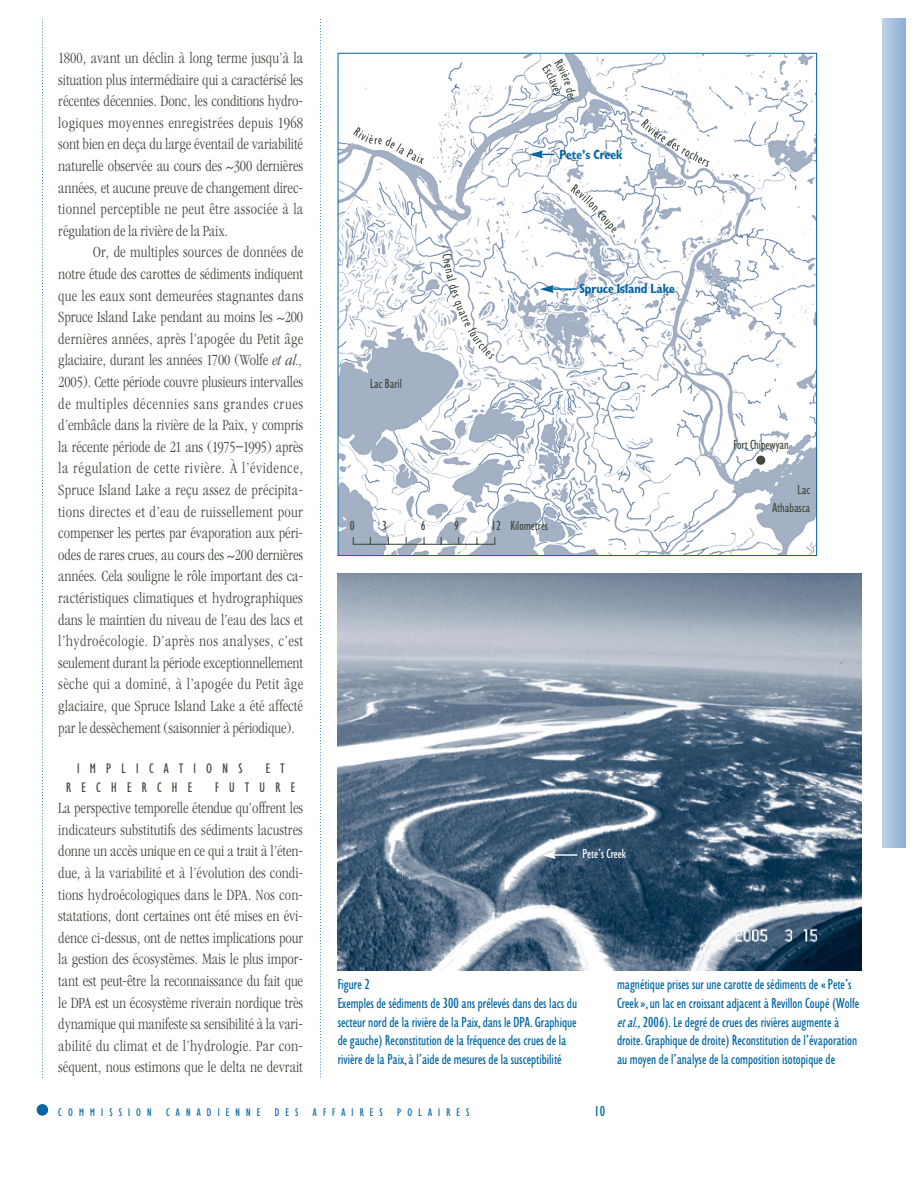
<style>
.page{position:relative;width:918px;height:1188px;background:#fff}
.page>*{position:absolute;margin:0;border:0;box-sizing:border-box;transform-origin:0 0}
.t1{font:15.15px/21.6px "Garamond Lgt Cnd";letter-spacing:.005em;color:#414a3e;text-align:justify}
.t2{font:condensed 15.15px/18.8px "Gill Sans";color:#0066a4}
.t3{font:condensed 14.4px "Gill Sans";letter-spacing:.715em;color:#414a3e}
.t4{font:condensed 13.65px/17.2px "Gill Sans";color:#414a3e;text-align:right}
.t5{font:13.65px "Gill Sans Bld Cnd";color:#0066a4}
.t6{font:condensed 13.65px "Gill Sans";color:#fff}
.t7{font:condensed 11.55px "Gill Sans";letter-spacing:.54em;color:#0066a4}
.s1{font-family:"Garamond Lgt Cnd Itl"}
.s2{font-style:italic}
</style>
<div class="page">
<svg style="left:42px;top:19px;width:1px;height:1059px"></svg>
<div style="left:37px;top:1104px;width:11px;height:12px;background:#0066a4;border-radius:50%"></div>
<div style="left:883px;top:18px;width:22px;height:830px;background:linear-gradient(to right,#bdcfe6,#90b1d6)"></div>
<img style="left:340px;top:55px;width:475px;height:499px">
<div style="left:756px;top:456px;width:9px;height:9px;background:#414a3e;border-radius:50%"></div>
<svg style="left:352px;top:536px;width:144px;height:9px"></svg>
<svg style="left:641px;top:119px;width:68px;height:48px"></svg>
<svg style="left:570px;top:184px;width:49px;height:49px"></svg>
<svg style="left:353px;top:127px;width:71px;height:37px"></svg>
<svg style="left:542px;top:59px;width:34px;height:42px"></svg>
<svg style="left:442px;top:254px;width:52px;height:105px"></svg>
<svg style="left:529px;top:150px;width:25px;height:8px"></svg>
<hr style="left:553px;top:288px;width:24px;height:2px;background:#0066a4">
<svg style="left:540px;top:285px;width:14px;height:8px"></svg>
<img style="left:338px;top:573px;width:524px;height:397px">
<svg style="left:320px;top:19px;width:1px;height:1059px"></svg>
<hr style="left:554px;top:854px;width:23px;height:2px;background:#fff">
<svg style="left:542px;top:851px;width:13px;height:8px"></svg>
<p class="t1" style="left:58px;top:48px;width:246px">1800, avant un déclin à long terme jusqu’à la situation plus intermédiaire qui a caractérisé les récentes décennies. Donc, les conditions hydro&shy;logiques moyennes enregistrées depuis 1968 sont bien en deça du large éventail de variabilité naturelle observée au cours des ~300 dernières années, et aucune preuve de changement direc&shy;tionnel perceptible ne peut être associée à la régulation de la rivière de la Paix.</p>
<p class="t1" style="left:58px;top:243px;width:246px;text-indent:35px">Or, de multiples sources de données de notre étude des carottes de sédiments indiquent que les eaux sont demeurées stagnantes dans Spruce Island Lake pendant au moins les ~200 dernières années, après l’apogée du Petit âge glaciaire, durant les années 1700 (Wolfe <span class="s1">et al., </span>2005). Cette période couvre plusieurs intervalles de multiples décennies sans grandes crues d’embâcle dans la rivière de la Paix, y compris la récente période de 21 ans (1975–1995) après la régulation de cette rivière. À l’évidence, Spruce Island Lake a reçu assez de précipita&shy;tions directes et d’eau de ruissellement pour compenser les pertes par évaporation aux péri&shy;odes de rares crues, au cours des ~200 dernières années. Cela souligne le rôle important des ca&shy;ractéristiques climatiques et hydrographiques dans le maintien du niveau de l’eau des lacs et l’hydroécologie. D’après nos analyses, c’est seulement durant la période exceptionnellement sèche qui a dominé, à l’apogée du Petit âge glaciaire, que Spruce Island Lake a été affecté par le dessèchement (saisonnier à périodique).</p>
<p class="t3" style="left:77px;top:764px;width:167px">IMPLICATIONS</p>
<p class="t3" style="left:266px;top:764px;width:20px">E T</p>
<p class="t3" style="left:66px;top:783px;width:127px">RECHERCHE</p>
<p class="t3" style="left:215px;top:783px;width:81px">FUTURE</p>
<p class="t1" style="left:58px;top:799px;width:246px">La perspective temporelle étendue qu’offrent les indicateurs substitutifs des sédiments lacustres donne un accès unique en ce qui a trait à l’éten&shy;due, à la variabilité et à l’évolution des condi&shy;tions hydroécologiques dans le DPA. Nos con&shy;statations, dont certaines ont été mises en évi&shy;dence ci-dessus, ont de nettes implications pour la gestion des écosystèmes. Mais le plus impor&shy;tant est peut-être la reconnaissance du fait que le DPA est un écosystème riverain nordique très dynamique qui manifeste sa sensibilité à la vari&shy;abilité du climat et de l’hydrologie. Par con&shy;séquent, nous estimons que le delta ne devrait</p>
<p class="t5" style="left:559px;top:151px;width:65px">Pete’s Creek</p>
<p class="t4" style="left:370px;top:377px;width:33px">Lac Baril</p>
<p class="t5" style="left:579px;top:285px;width:97px">Spruce Island Lake</p>
<p class="t4" style="left:350px;top:519px;width:6px">0</p>
<p class="t4" style="left:382px;top:519px;width:6px">3</p>
<p class="t4" style="left:421px;top:519px;width:6px">6</p>
<p class="t4" style="left:454px;top:519px;width:6px">9</p>
<p class="t4" style="left:491px;top:519px;width:58px">12 Kilometres</p>
<p class="t4" style="left:734px;top:438px;width:57px">Fort Chipewyan</p>
<p class="t4" style="left:773px;top:483px;width:39px">Lac<br>Athabasca</p>
<p class="t6" style="left:582px;top:850px;width:45px">Pete’s Creek</p>
<p class="t2" style="left:338px;top:977px;width:241px">Figure 2<br>Exemples de sédiments de 300 ans prélevés dans des lacs du secteur nord de la rivière de la Paix, dans le DPA. Graphique de gauche) Reconstitution de la fréquence des crues de la rivière de la Paix, à l’aide de mesures de la susceptibilité</p>
<p class="t2" style="left:617px;top:977px;width:244px">magnétique prises sur une carotte de sédiments de «Pete’s Creek», un lac en croissant adjacent à Revillon Coupé (Wolfe <span class="s2">etal.,</span>2006). Le degré de crues des rivières augmente à droite. Graphique de droite) Reconstitution de l’évaporation au moyen de l’analyse de la composition isotopique de</p>
<p class="t7" style="left:58px;top:1109px;width:413px">COMMISSION CANADIENNE DES AFFAIRES POLAIRES</p>
<p class="t2" style="left:594px;top:1103px;width:12px">10</p>
</div>
